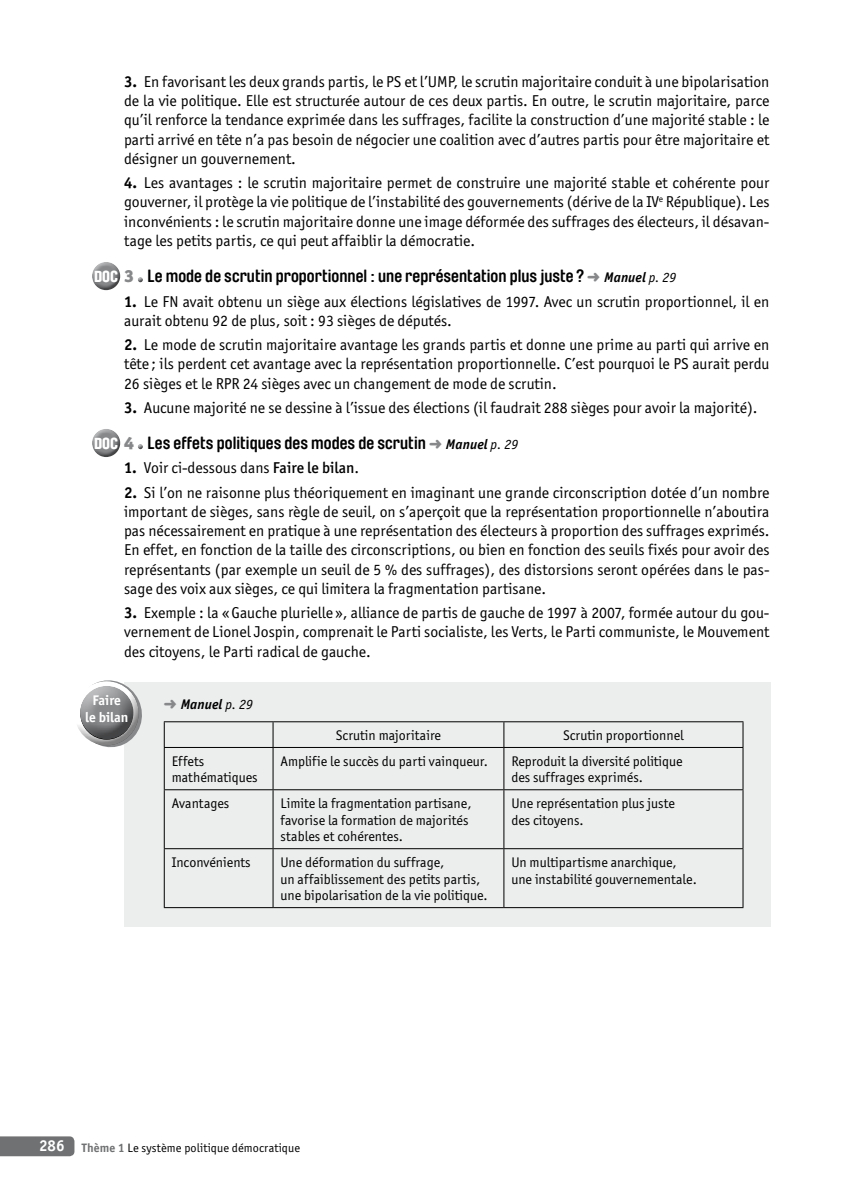
<style>
.page{position:relative;width:844px;height:1191px;background:#fff}
.page>*{position:absolute;margin:0;border:0;box-sizing:border-box;transform-origin:0 0}
.t1{font:700 17.5px "Brauer Neue";color:#000}
.t2{font:15.75px/19.2px "Officina San ITC";color:#000;text-align:justify}
.t3{font:14px/16.6px "Officina San ITC";color:#000}
.t4{font:700 14px/16.4px "Officina San ITC";color:#fff;text-align:center}
.t5{font:italic 700 14px "Officina San ITC";color:#000}
.t6{font:12.25px "Officina San ITC";letter-spacing:.01em;color:#000}
.s1{font-weight:700}
.s2{font-weight:900;font-size:15.75px;color:#fff}
.s3{font-family:"Officina San ITC";font-weight:900;color:#87888a}
.s4{color:#87888a}
.s5{font-family:"Officina San ITC";font-style:italic;font-size:14px}
.s6{font-family:"Officina San ITC";font-weight:400;font-style:italic;font-size:14px}
.s7{font-weight:500}
.s8{font-weight:400}
.s9{font-weight:700;font-size:15.75px;color:#fff}
.s10{font-weight:700;color:#707172}
</style>
<div class="page">
<svg style="left:0;top:1136px;width:74px;height:20px"></svg>
<div style="left:91px;top:259px;width:31px;height:26px;background:#fff;opacity:.5"></div>
<div style="left:91px;top:266px;width:31px;height:24px;background:#000;opacity:.5"></div>
<div style="left:137px;top:277px;width:8px;height:6px;background:#000;opacity:.5"></div>
<div style="left:91px;top:426px;width:31px;height:25px;background:#fff;opacity:.5"></div>
<div style="left:91px;top:433px;width:31px;height:24px;background:#000;opacity:.5"></div>
<div style="left:137px;top:444px;width:8px;height:6px;background:#000;opacity:.5"></div>
<div style="left:124px;top:682px;width:646px;height:245px;background:#eceded"></div>
<svg style="left:503px;top:722px;width:1px;height:25px"></svg>
<hr style="left:272px;top:748px;width:1px;height:41px;background:#000">
<hr style="left:272px;top:790px;width:1px;height:58px;background:#000">
<hr style="left:504px;top:789px;width:239px;height:1px;background:#000">
<hr style="left:503px;top:790px;width:1px;height:58px;background:#000">
<hr style="left:272px;top:849px;width:1px;height:58px;background:#000">
<hr style="left:503px;top:849px;width:1px;height:58px;background:#000">
<hr style="left:164px;top:721px;width:109px;height:1px;background:#000">
<svg style="left:164px;top:722px;width:1px;height:25px"></svg>
<hr style="left:742px;top:748px;width:1px;height:41px;background:#000">
<hr style="left:164px;top:790px;width:1px;height:58px;background:#000">
<hr style="left:742px;top:790px;width:1px;height:58px;background:#000">
<hr style="left:164px;top:848px;width:109px;height:1px;background:#000">
<hr style="left:164px;top:849px;width:1px;height:58px;background:#000">
<hr style="left:273px;top:848px;width:231px;height:1px;background:#000">
<hr style="left:504px;top:848px;width:239px;height:1px;background:#000">
<hr style="left:742px;top:849px;width:1px;height:58px;background:#000">
<hr style="left:164px;top:907px;width:109px;height:1px;background:#000">
<hr style="left:273px;top:907px;width:231px;height:1px;background:#000">
<hr style="left:504px;top:907px;width:239px;height:1px;background:#000">
<hr style="left:164px;top:747px;width:109px;height:1px;background:#000">
<hr style="left:164px;top:748px;width:1px;height:41px;background:#000">
<hr style="left:503px;top:748px;width:1px;height:41px;background:#000">
<hr style="left:164px;top:789px;width:109px;height:1px;background:#000">
<hr style="left:273px;top:789px;width:231px;height:1px;background:#000">
<hr style="left:273px;top:721px;width:231px;height:1px;background:#000">
<svg style="left:272px;top:722px;width:1px;height:25px"></svg>
<hr style="left:504px;top:721px;width:239px;height:1px;background:#000">
<svg style="left:742px;top:722px;width:1px;height:25px"></svg>
<hr style="left:273px;top:747px;width:231px;height:1px;background:#000">
<hr style="left:504px;top:747px;width:239px;height:1px;background:#000">
<svg style="left:102px;top:704px;width:40px;height:44px"></svg>
<div style="left:72px;top:679px;width:68px;height:49px;background:#fff;opacity:.5"></div>
<div style="left:72px;top:690px;width:68px;height:56px;background:#000;opacity:.5"></div>
<div style="left:78px;top:681px;width:56px;height:42px;background:#fff;opacity:.5"></div>
<div style="left:78px;top:692px;width:56px;height:48px;background:#000;opacity:.5"></div>
<p class="t2" style="left:124px;top:72px;width:646px"><span class="s1">3.</span> En favorisant les deux grands partis, le PS et l’UMP, le scrutin majoritaire conduit à une bipolarisation de la vie politique. Elle est structurée autour de ces deux partis. En outre, le scrutin majoritaire, parce qu’il renforce la tendance exprimée dans les suffrages, facilite la construction d’une majorité stable : le parti arrivé en tête n’a pas besoin de négocier une coalition avec d’autres partis pour être majoritaire et désigner un gouvernement.</p>
<p class="t2" style="left:124px;top:173px;width:646px"><span class="s1">4.</span> Les avantages : le scrutin majoritaire permet de construire une majorité stable et cohérente pour gouverner, il protège la vie politique de l’instabilité des gouvernements (dérive de la IV<sup>e</sup> République). Les inconvénients : le scrutin majoritaire donne une image déformée des suffrages des électeurs, il désavan&shy;tage les petits partis, ce qui peut affaiblir la démocratie.</p>
<p class="t1" style="left:94px;top:266px;width:584px"><span class="s2">DOC</span> <span class="s3">3</span> Le mode de scrutin proportionnel : une représentation plus juste ? <span class="s4">➜</span> <span class="s5">Manuel</span> <span class="s6">p. 29</span></p>
<p class="t2" style="left:124px;top:291px;width:646px"><span class="s1">1.</span> Le FN avait obtenu un siège aux élections législatives de 1997. Avec un scrutin proportionnel, il en aurait obtenu 92 de plus, soit : 93 sièges de députés.</p>
<p class="t2" style="left:124px;top:335px;width:646px"><span class="s1">2.</span> Le mode de scrutin majoritaire avantage les grands partis et donne une prime au parti qui arrive en tête ; ils perdent cet avantage avec la représentation proportionnelle. C’est pourquoi le PS aurait perdu 26 sièges et le RPR 24 sièges avec un changement de mode de scrutin.</p>
<p class="t2" style="left:124px;top:398px;width:634px"><span class="s1">3.</span> Aucune majorité ne se dessine à l’issue des élections (il faudrait 288 sièges pour avoir la majorité).</p>
<p class="t1" style="left:94px;top:433px;width:426px"><span class="s2">DOC</span> <span class="s3">4</span> Les effets politiques des modes de scrutin <span class="s4">➜</span> <span class="s5">Manuel</span> <span class="s6">p. 29</span></p>
<p class="t2" style="left:124px;top:458px;width:236px"><span class="s1">1.</span> Voir ci-dessous dans <span class="s7">Faire le bilan</span>.</p>
<p class="t2" style="left:124px;top:482px;width:646px"><span class="s1">2.</span> Si l’on ne raisonne plus théoriquement en imaginant une grande circonscription dotée d’un nombre important de sièges, sans règle de seuil, on s’aperçoit que la représentation proportionnelle n’aboutira pas nécessairement en pratique à une représentation des électeurs à proportion des suffrages exprimés.<br>En effet, en fonction de la taille des circonscriptions, ou bien en fonction des seuils fixés pour avoir des représentants (par exemple un seuil de 5 % des suffrages), des distorsions seront opérées dans le pas&shy;sage des voix aux sièges, ce qui limitera la fragmentation partisane.</p>
<p class="t2" style="left:124px;top:603px;width:646px"><span class="s1">3.</span> Exemple : la «Gauche plurielle », alliance de partis de gauche de 1997 à 2007, formée autour du gou&shy;vernement de Lionel Jospin, comprenait le Parti socialiste, les Verts, le Parti communiste, le Mouvement des citoyens, le Parti radical de gauche.</p>
<p class="t5" style="left:164px;top:696px;width:91px"><span class="s4">➜</span> Manuel <span class="s8">p. 29</span></p>
<p class="t3" style="left:336px;top:727px;width:107px">Scrutin majoritaire</p>
<p class="t3" style="left:563px;top:727px;width:122px">Scrutin proportionnel</p>
<p class="t3" style="left:172px;top:752px;width:87px">Effets mathématiques</p>
<p class="t3" style="left:280px;top:752px;width:209px">Amplifie le succès du parti vainqueur.</p>
<p class="t3" style="left:511px;top:752px;width:173px">Reproduit la diversité politique des suffrages exprimés.</p>
<p class="t3" style="left:172px;top:795px;width:59px">Avantages</p>
<p class="t3" style="left:280px;top:795px;width:192px">Limite la fragmentation partisane, favorise la formation de majorités stables et cohérentes.</p>
<p class="t3" style="left:511px;top:795px;width:165px">Une représentation plus juste des citoyens.</p>
<p class="t3" style="left:172px;top:853px;width:80px">Inconvénients</p>
<p class="t3" style="left:280px;top:853px;width:209px">Une déformation du suffrage,<br>un affaiblissement des petits partis, une bipolarisation de la vie politique.</p>
<p class="t3" style="left:511px;top:853px;width:187px">Un multipartisme anarchique, une instabilité gouvernementale.</p>
<p class="t4" style="left:85px;top:692px;width:45px">Faire<br>le bilan</p>
<p class="t6" style="left:39px;top:1140px;width:262px"><span class="s9">286</span> <span class="s10">Thème 1</span> Le système politique démocratique</p>
</div>
